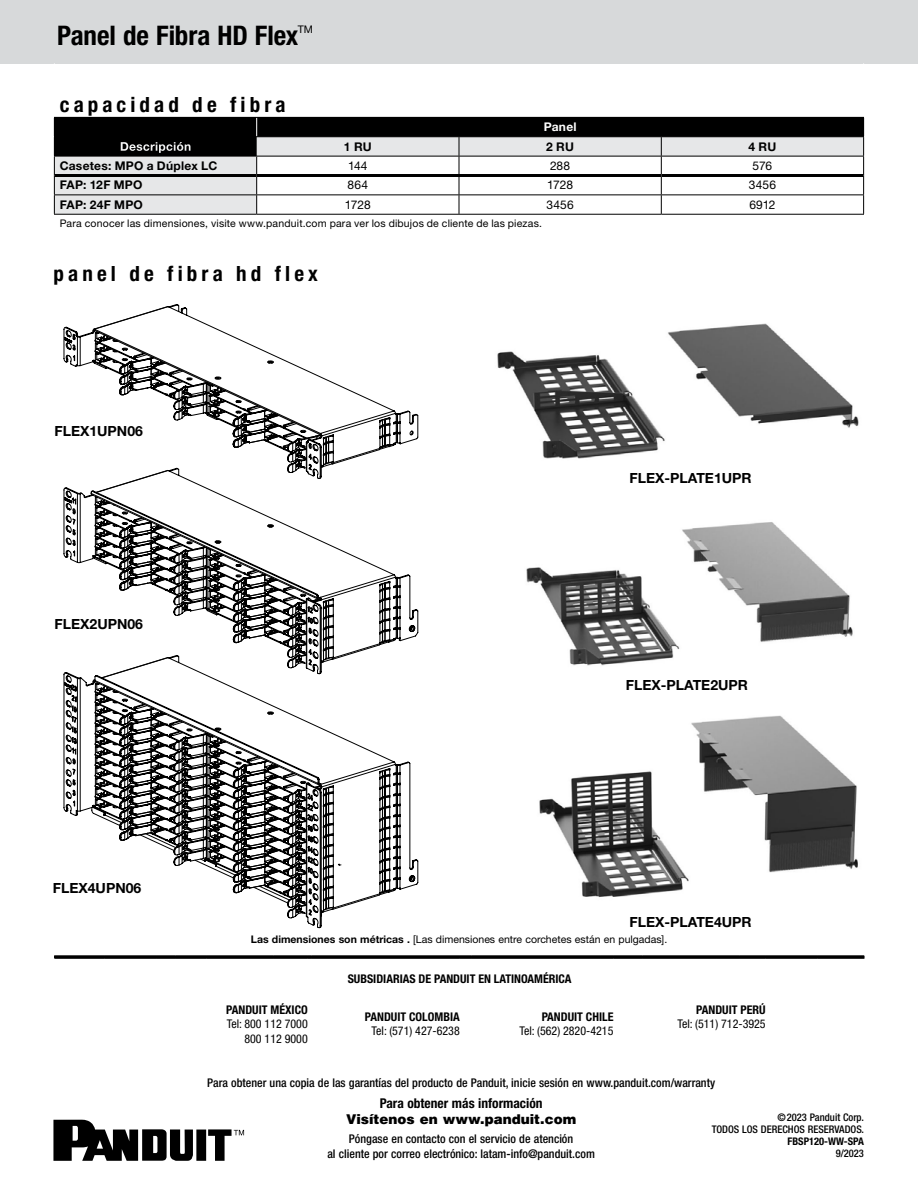
<style>
.page{position:relative;width:918px;height:1188px;background:#fff}
.page>*{position:absolute;margin:0;border:0;box-sizing:border-box;transform-origin:0 0}
.t1{font:700 condensed 27px "Helvetica Neue LT Std";letter-spacing:-.005em;color:#000}
.t2{font:700 condensed 21px "Helvetica Neue LT Std";letter-spacing:.195em;color:#000}
.t3{font:700 13.95px "Helvetica Neue LT Std";color:#000}
.t4{font:900 13.5px "Helvetica";color:#000}
.t5{font:700 condensed 13.5px "Helvetica Neue LT Std";color:#000}
.t6{font:500 condensed 12px/15px "Helvetica Neue LT Std";color:#000;text-align:center}
.t7{font:700 condensed 12px "Helvetica Neue LT Std";color:#000}
.t8{font:condensed 12px/14.4px "Helvetica Neue LT Std";color:#000;text-align:right}
.t9{font:700 12px "Helvetica Neue LT Std";letter-spacing:.02em;color:#000}
.t10{font:12px "Helvetica Neue LT Std";letter-spacing:-.005em;color:#000}
.t11{font:700 12px "Helvetica Neue LT Std";letter-spacing:.02em;color:#fff}
.t12{font:10.5px "Helvetica Neue LT Std";letter-spacing:.015em;color:#000}
.t13{font:500 condensed 10.5px/12px "Helvetica Neue LT Std";color:#000;text-align:right}
.t14{font:700 condensed 10.5px "Helvetica Neue LT Std";color:#000}
.s1{font-weight:700}
</style>
<div class="page">
<svg style="left:65px;top:674px;width:349px;height:254px"></svg>
<img style="left:539px;top:715px;width:319px;height:182px">
<svg style="left:64px;top:304px;width:354px;height:141px"></svg>
<svg style="left:65px;top:307px;width:328px;height:161px"></svg>
<img style="left:497px;top:323px;width:362px;height:136px">
<div style="left:28px;top:420px;width:142px;height:22px;background:#fff"></div>
<svg style="left:65px;top:470px;width:349px;height:204px"></svg>
<img style="left:526px;top:522px;width:327px;height:144px">
<div style="left:26px;top:878px;width:142px;height:20px;background:#fff"></div>
<div style="left:0;top:0;width:918px;height:64px;background:#d7d9da"></div>
<hr style="left:55px;top:956px;width:49px;height:3px;background:#000">
<hr style="left:104px;top:956px;width:52px;height:3px;background:#000">
<hr style="left:156px;top:956px;width:50px;height:3px;background:#000">
<hr style="left:206px;top:956px;width:102px;height:3px;background:#000">
<hr style="left:308px;top:956px;width:152px;height:3px;background:#000">
<hr style="left:460px;top:956px;width:153px;height:3px;background:#000">
<hr style="left:613px;top:956px;width:103px;height:3px;background:#000">
<hr style="left:716px;top:956px;width:50px;height:3px;background:#000">
<hr style="left:766px;top:956px;width:51px;height:3px;background:#000">
<hr style="left:817px;top:956px;width:48px;height:3px;background:#000">
<svg style="left:53px;top:1120px;width:191px;height:41px"></svg>
<hr style="left:54px;top:955px;width:121px;height:3px;background:#000">
<hr style="left:175px;top:955px;width:98px;height:3px;background:#000">
<hr style="left:273px;top:955px;width:39px;height:3px;background:#000">
<hr style="left:312px;top:955px;width:159px;height:3px;background:#000">
<hr style="left:471px;top:955px;width:130px;height:3px;background:#000">
<hr style="left:601px;top:955px;width:42px;height:3px;background:#000">
<hr style="left:643px;top:955px;width:97px;height:3px;background:#000">
<hr style="left:740px;top:955px;width:124px;height:3px;background:#000">
<div style="left:54px;top:117px;width:203px;height:20px;background:#000"></div>
<div style="left:257px;top:117px;width:607px;height:20px;background:#000"></div>
<svg style="left:55px;top:137px;width:808px;height:77px"></svg>
<hr style="left:54px;top:63px;width:1px;height:54px;background:#fff">
<hr style="left:863px;top:63px;width:1px;height:54px;background:#fff">
<svg style="left:256px;top:118px;width:1px;height:18px"></svg>
<hr style="left:459px;top:156px;width:202px;height:1px;background:#000">
<hr style="left:661px;top:156px;width:203px;height:1px;background:#000">
<hr style="left:257px;top:194px;width:202px;height:1px;background:#000">
<hr style="left:459px;top:194px;width:202px;height:1px;background:#000">
<hr style="left:661px;top:194px;width:203px;height:1px;background:#000">
<svg style="left:661px;top:137px;width:1px;height:77px"></svg>
<hr style="left:257px;top:214px;width:202px;height:1px;background:#000">
<hr style="left:459px;top:214px;width:202px;height:1px;background:#000">
<hr style="left:661px;top:214px;width:203px;height:1px;background:#000">
<svg style="left:863px;top:137px;width:1px;height:77px"></svg>
<svg style="left:459px;top:137px;width:1px;height:77px"></svg>
<hr style="left:257px;top:156px;width:202px;height:1px;background:#000">
<svg style="left:256px;top:157px;width:1px;height:57px"></svg>
<hr style="left:54px;top:194px;width:203px;height:1px;background:#000">
<hr style="left:54px;top:214px;width:203px;height:1px;background:#000">
<hr style="left:54px;top:156px;width:203px;height:1px;background:#000">
<hr style="left:257px;top:174px;width:202px;height:3px;background:#000">
<hr style="left:459px;top:174px;width:202px;height:3px;background:#000">
<hr style="left:661px;top:174px;width:202px;height:3px;background:#000">
<hr style="left:55px;top:174px;width:202px;height:3px;background:#000">
<svg style="left:54px;top:137px;width:1px;height:77px"></svg>
<h1 class="t1" style="left:57px;top:19px;width:243px">Panel de Fibra HD Flex</h1>
<p class="t12" style="left:298px;top:23px;width:17px">TM</p>
<h2 class="t2" style="left:60px;top:92px;width:227px">capacidad de fibra</h2>
<p class="t11" style="left:544px;top:120px;width:34px">Panel</p>
<p class="t11" style="left:120px;top:139px;width:73px">Descripción</p>
<p class="t9" style="left:344px;top:139px;width:29px">1 RU</p>
<p class="t9" style="left:546px;top:139px;width:29px">2 RU</p>
<p class="t9" style="left:749px;top:139px;width:29px">4 RU</p>
<p class="t9" style="left:60px;top:158px;width:159px">Casetes: MPO a Dúplex LC</p>
<p class="t10" style="left:348px;top:159px;width:21px">144</p>
<p class="t10" style="left:550px;top:159px;width:22px">288</p>
<p class="t10" style="left:753px;top:159px;width:21px">576</p>
<p class="t9" style="left:60px;top:178px;width:84px">FAP: 12F MPO</p>
<p class="t10" style="left:348px;top:178px;width:22px">864</p>
<p class="t10" style="left:547px;top:178px;width:27px">1728</p>
<p class="t10" style="left:749px;top:178px;width:29px">3456</p>
<p class="t9" style="left:60px;top:197px;width:85px">FAP: 24F MPO</p>
<p class="t10" style="left:345px;top:197px;width:27px">1728</p>
<p class="t10" style="left:547px;top:197px;width:29px">3456</p>
<p class="t10" style="left:749px;top:197px;width:28px">6912</p>
<p class="t12" style="left:60px;top:217px;width:484px">Para conocer las dimensiones, visite www.panduit.com para ver los dibujos de cliente de las piezas.</p>
<h2 class="t2" style="left:54px;top:261px;width:266px">panel de fibra hd flex</h2>
<p class="t3" style="left:54px;top:422px;width:90px">FLEX1UPN06</p>
<p class="t3" style="left:55px;top:616px;width:90px">FLEX2UPN06</p>
<p class="t3" style="left:629px;top:469px;width:124px">FLEX-PLATE1UPR</p>
<p class="t3" style="left:626px;top:677px;width:124px">FLEX-PLATE2UPR</p>
<p class="t3" style="left:53px;top:879px;width:90px">FLEX4UPN06</p>
<p class="t3" style="left:629px;top:913px;width:124px">FLEX-PLATE4UPR</p>
<p class="t12" style="left:251px;top:933px;width:418px"><span class="s1">Las dimensiones son métricas .</span> [Las dimensiones entre corchetes están en pulgadas].</p>
<p class="t7" style="left:226px;top:1002px;width:83px">PANDUIT MÉXICO</p>
<p class="t8" style="left:227px;top:1017px;width:83px">Tel: 800 112 7000<br>800 112 9000</p>
<p class="t7" style="left:348px;top:972px;width:225px">SUBSIDIARIAS DE PANDUIT EN LATINOAMÉRICA</p>
<p class="t7" style="left:365px;top:1010px;width:96px">PANDUIT COLOMBIA</p>
<p class="t8" style="left:372px;top:1024px;width:90px">Tel: (571) 427-6238</p>
<p class="t7" style="left:542px;top:1010px;width:73px">PANDUIT CHILE</p>
<p class="t8" style="left:519px;top:1024px;width:96px">Tel: (562) 2820-4215</p>
<p class="t7" style="left:696px;top:1002px;width:71px">PANDUIT PERÚ</p>
<p class="t8" style="left:677px;top:1017px;width:90px">Tel: (511) 712-3925</p>
<p class="t6" style="left:207px;top:1075px;width:510px">Para obtener una copia de las garantías del producto de Panduit, inicie sesión en www.panduit.com/warranty</p>
<p class="t5" style="left:380px;top:1095px;width:164px">Para obtener más información</p>
<p class="t4" style="left:346px;top:1110px;width:232px">Visítenos en www.panduit.com</p>
<p class="t6" style="left:327px;top:1131px;width:269px">Póngase en contacto con el servicio de atención<br>al cliente por correo electrónico: latam-info@panduit.com</p>
<p class="t13" style="left:712px;top:1111px;width:154px">©2023 Panduit Corp.<br>TODOS LOS DERECHOS RESERVADOS.</p>
<p class="t14" style="left:788px;top:1135px;width:78px">FBSP120-WW-SPA</p>
<p class="t13" style="left:836px;top:1147px;width:30px">9/2023</p>
</div>
